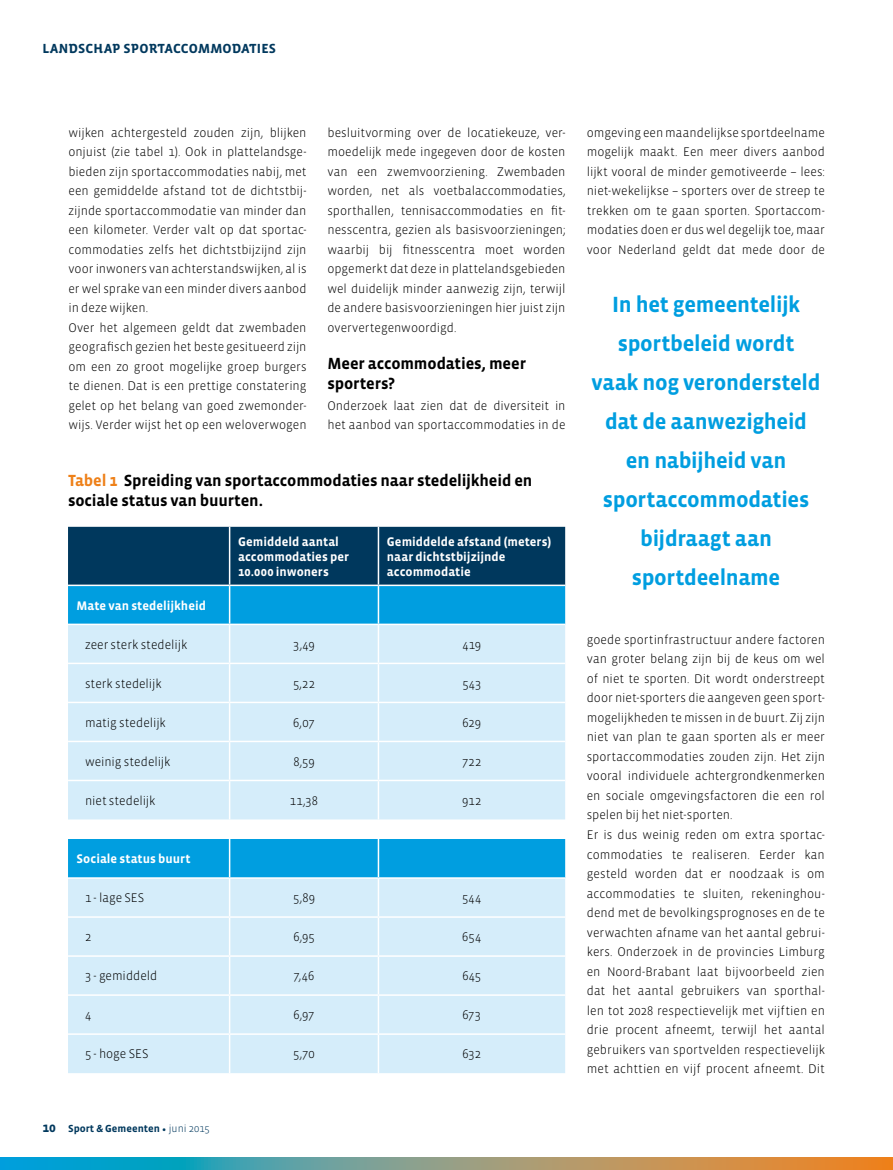
<style>
.page{position:relative;width:893px;height:1170px;background:#fff}
.page>*{position:absolute;margin:0;border:0;box-sizing:border-box;transform-origin:0 0}
.t1{font:700 22.5px/39px "Vista Sans";letter-spacing:-.015em;color:#009ee0;text-align:center}
.t2{font:700 16.5px/19.5px "Vista Sans";letter-spacing:-.01em;color:#000}
.t3{font:700 13.5px "Vista Sans Alt";letter-spacing:.005em;color:#00385d}
.t4{font:300 12.75px/19.5px "Vista Sans";color:#000}
.t5{font:700 12.75px/15px "Vista Sans";letter-spacing:.005em;color:#fff}
.t6{font:700 10.5px "Vista Sans";color:#00385d}
.s1{color:#ee8018}
.s2{font-size:13.5px}
.s3{font-family:"Minion Pro";font-weight:400}
.s4{font-weight:300}
</style>
<div class="page">
<svg style="left:0;top:1157px;width:893px;height:12px;background:#809983"></svg>
<div style="left:68px;top:526px;width:497px;height:58px;background:#00385d"></div>
<div style="left:68px;top:586px;width:497px;height:37px;background:#009ee0"></div>
<svg style="left:68px;top:625px;width:497px;height:448px;background:#c4e7f8"></svg>
<hr style="left:229px;top:527px;width:1px;height:57px;background:#fff">
<hr style="left:378px;top:527px;width:1px;height:57px;background:#fff">
<hr style="left:229px;top:586px;width:1px;height:37px;background:#fff">
<hr style="left:378px;top:586px;width:1px;height:37px;background:#fff">
<hr style="left:229px;top:625px;width:1px;height:37px;background:#fff">
<hr style="left:378px;top:625px;width:1px;height:37px;background:#fff">
<hr style="left:68px;top:662px;width:162px;height:2px;background:#fff">
<hr style="left:230px;top:662px;width:148px;height:2px;background:#fff">
<hr style="left:229px;top:664px;width:1px;height:37px;background:#fff">
<hr style="left:378px;top:662px;width:187px;height:2px;background:#fff">
<hr style="left:378px;top:664px;width:1px;height:37px;background:#fff">
<hr style="left:68px;top:701px;width:162px;height:2px;background:#fff">
<hr style="left:230px;top:701px;width:148px;height:2px;background:#fff">
<hr style="left:229px;top:703px;width:1px;height:37px;background:#fff">
<hr style="left:378px;top:701px;width:187px;height:2px;background:#fff">
<hr style="left:378px;top:703px;width:1px;height:37px;background:#fff">
<hr style="left:68px;top:740px;width:162px;height:2px;background:#fff">
<hr style="left:230px;top:740px;width:148px;height:2px;background:#fff">
<hr style="left:229px;top:742px;width:1px;height:37px;background:#fff">
<hr style="left:378px;top:740px;width:187px;height:2px;background:#fff">
<hr style="left:378px;top:742px;width:1px;height:37px;background:#fff">
<hr style="left:68px;top:779px;width:162px;height:2px;background:#fff">
<hr style="left:230px;top:779px;width:148px;height:2px;background:#fff">
<hr style="left:229px;top:781px;width:1px;height:38px;background:#fff">
<hr style="left:378px;top:779px;width:187px;height:2px;background:#fff">
<hr style="left:378px;top:781px;width:1px;height:38px;background:#fff">
<hr style="left:229px;top:839px;width:1px;height:38px;background:#fff">
<hr style="left:378px;top:839px;width:1px;height:38px;background:#fff">
<hr style="left:68px;top:877px;width:162px;height:1px;background:#fff">
<hr style="left:230px;top:877px;width:148px;height:1px;background:#fff">
<hr style="left:229px;top:878px;width:1px;height:38px;background:#fff">
<hr style="left:378px;top:877px;width:187px;height:1px;background:#fff">
<hr style="left:378px;top:878px;width:1px;height:38px;background:#fff">
<hr style="left:68px;top:916px;width:162px;height:1px;background:#fff">
<hr style="left:230px;top:916px;width:148px;height:1px;background:#fff">
<hr style="left:229px;top:917px;width:1px;height:38px;background:#fff">
<hr style="left:378px;top:916px;width:187px;height:1px;background:#fff">
<hr style="left:378px;top:917px;width:1px;height:38px;background:#fff">
<hr style="left:68px;top:955px;width:162px;height:1px;background:#fff">
<hr style="left:230px;top:955px;width:148px;height:1px;background:#fff">
<hr style="left:229px;top:956px;width:1px;height:38px;background:#fff">
<hr style="left:378px;top:955px;width:187px;height:1px;background:#fff">
<hr style="left:378px;top:956px;width:1px;height:38px;background:#fff">
<hr style="left:68px;top:994px;width:162px;height:1px;background:#fff">
<hr style="left:230px;top:994px;width:148px;height:1px;background:#fff">
<hr style="left:229px;top:995px;width:1px;height:38px;background:#fff">
<hr style="left:378px;top:994px;width:187px;height:1px;background:#fff">
<hr style="left:378px;top:995px;width:1px;height:38px;background:#fff">
<hr style="left:68px;top:1033px;width:162px;height:1px;background:#fff">
<hr style="left:230px;top:1033px;width:148px;height:1px;background:#fff">
<hr style="left:229px;top:1034px;width:1px;height:39px;background:#fff">
<hr style="left:378px;top:1033px;width:187px;height:1px;background:#fff">
<hr style="left:378px;top:1034px;width:1px;height:39px;background:#fff">
<p class="t3" style="left:43px;top:41px;width:235px">LANDSCHAP SPORTACCOMMODATIES</p>
<p class="t4" style="left:68px;top:123px;width:240px">wijken achtergesteld zouden zijn, blijken onjuist (zie tabel 1). Ook in plattelandsge&shy;bieden zijn sportaccommodaties nabij, met een gemiddelde afstand tot de dichtstbij&shy;zijnde sportaccommodatie van minder dan een kilometer. Verder valt op dat sportac&shy;commodaties zelfs het dichtstbijzijnd zijn voor inwoners van achterstandswijken, al is er wel sprake van een minder divers aanbod in deze wijken.<br>Over het algemeen geldt dat zwembaden geografisch gezien het beste gesitueerd zijn om een zo groot mogelijke groep burgers te dienen. Dat is een prettige constatering gelet op het belang van goed zwemonder&shy;wijs. Verder wijst het op een weloverwogen</p>
<p class="t4" style="left:327px;top:123px;width:240px;text-align:justify">besluitvorming over de locatiekeuze, ver&shy;moedelijk mede ingegeven door de kosten van een zwemvoorziening. Zwembaden worden, net als voetbalaccommodaties, sporthallen, tennisaccommodaties en fit&shy;nesscentra, gezien als basisvoorzieningen; waarbij bij fitnesscentra moet worden opgemerkt dat deze in plattelandsgebieden wel duidelijk minder aanwezig zijn, terwijl de andere basisvoorzieningen hier juist zijn oververtegenwoordigd.</p>
<p class="t2" style="left:327px;top:354px;width:200px">Meer accommodaties, meer sporters?</p>
<p class="t4" style="left:327px;top:396px;width:240px">Onderzoek laat zien dat de diversiteit in het aanbod van sportaccommodaties in de</p>
<p class="t2" style="left:68px;top:471px;width:466px"><span class="s1">Tabel 1</span> Spreiding van sportaccommodaties naar stedelijkheid en sociale status van buurten.</p>
<p class="t5" style="left:238px;top:534px;width:112px">Gemiddeld aantal accommodaties per<br>10.000 inwoners</p>
<p class="t5" style="left:387px;top:534px;width:166px">Gemiddelde afstand (meters) naar dichtstbijzijnde accommodatie</p>
<p class="t5" style="left:77px;top:598px;width:131px">Mate van stedelijkheid</p>
<p class="t4" style="left:85px;top:634px;width:104px">zeer sterk stedelijk</p>
<p class="t4" style="left:293px;top:634px;width:23px">3,49</p>
<p class="t4" style="left:462px;top:634px;width:20px">419</p>
<p class="t4" style="left:85px;top:673px;width:78px">sterk stedelijk</p>
<p class="t4" style="left:293px;top:673px;width:23px">5,22</p>
<p class="t4" style="left:462px;top:673px;width:20px">543</p>
<p class="t4" style="left:85px;top:712px;width:82px">matig stedelijk</p>
<p class="t4" style="left:293px;top:712px;width:23px">6,07</p>
<p class="t4" style="left:462px;top:712px;width:20px">629</p>
<p class="t4" style="left:85px;top:751px;width:87px">weinig stedelijk</p>
<p class="t4" style="left:293px;top:751px;width:23px">8,59</p>
<p class="t4" style="left:462px;top:751px;width:21px">722</p>
<p class="t4" style="left:85px;top:790px;width:72px">niet stedelijk</p>
<p class="t4" style="left:290px;top:790px;width:30px">11,38</p>
<p class="t4" style="left:462px;top:790px;width:21px">912</p>
<p class="t5" style="left:77px;top:851px;width:115px">Sociale status buurt</p>
<p class="t4" style="left:85px;top:888px;width:61px">1 - lage SES</p>
<p class="t4" style="left:293px;top:888px;width:23px">5,89</p>
<p class="t4" style="left:462px;top:888px;width:21px">544</p>
<p class="t4" style="left:85px;top:927px;width:8px">2</p>
<p class="t4" style="left:293px;top:927px;width:23px">6,95</p>
<p class="t4" style="left:462px;top:927px;width:21px">654</p>
<p class="t4" style="left:85px;top:966px;width:74px">3 - gemiddeld</p>
<p class="t4" style="left:294px;top:966px;width:22px">7,46</p>
<p class="t4" style="left:462px;top:966px;width:20px">645</p>
<p class="t4" style="left:85px;top:1005px;width:8px">4</p>
<p class="t4" style="left:294px;top:1005px;width:23px">6,97</p>
<p class="t4" style="left:463px;top:1005px;width:20px">673</p>
<p class="t4" style="left:85px;top:1044px;width:65px">5 - hoge SES</p>
<p class="t4" style="left:293px;top:1044px;width:23px">5,70</p>
<p class="t4" style="left:462px;top:1044px;width:20px">632</p>
<p class="t6" style="left:43px;top:1122px;width:169px"><span class="s2">10</span> Sport &amp; Gemeenten <span class="s3">•</span> <span class="s4">juni 2015</span></p>
<p class="t4" style="left:587px;top:123px;width:240px;text-align:justify">omgeving een maandelijkse sportdeelname mogelijk maakt. Een meer divers aanbod lijkt vooral de minder gemotiveerde – lees: niet-wekelijkse – sporters over de streep te trekken om te gaan sporten. Sportaccom&shy;modaties doen er dus wel degelijk toe, maar voor Nederland geldt dat mede door de</p>
<h1 class="t1" style="left:592px;top:285px;width:231px">In het gemeentelijk sportbeleid wordt vaak nog verondersteld dat de aanwezigheid en nabijheid van sportaccommodaties bijdraagt aan sportdeelname</h1>
<p class="t4" style="left:587px;top:630px;width:240px">goede sportinfrastructuur andere factoren van groter belang zijn bij de keus om wel of niet te sporten. Dit wordt onderstreept door niet-sporters die aangeven geen sport&shy;mogelijkheden te missen in de buurt. Zij zijn niet van plan te gaan sporten als er meer sportaccommodaties zouden zijn. Het zijn vooral individuele achtergrondkenmerken en sociale omgevingsfactoren die een rol spelen bij het niet-sporten.<br>Er is dus weinig reden om extra sportac&shy;commodaties te realiseren. Eerder kan gesteld worden dat er noodzaak is om accommodaties te sluiten, rekeninghou&shy;dend met de bevolkingsprognoses en de te verwachten afname van het aantal gebrui&shy;kers. Onderzoek in de provincies Limburg en Noord-Brabant laat bijvoorbeeld zien dat het aantal gebruikers van sporthal&shy;len tot 2028 respectievelijk met vijftien en drie procent afneemt, terwijl het aantal gebruikers van sportvelden respectievelijk met achttien en vijf procent afneemt. Dit</p>
</div>
